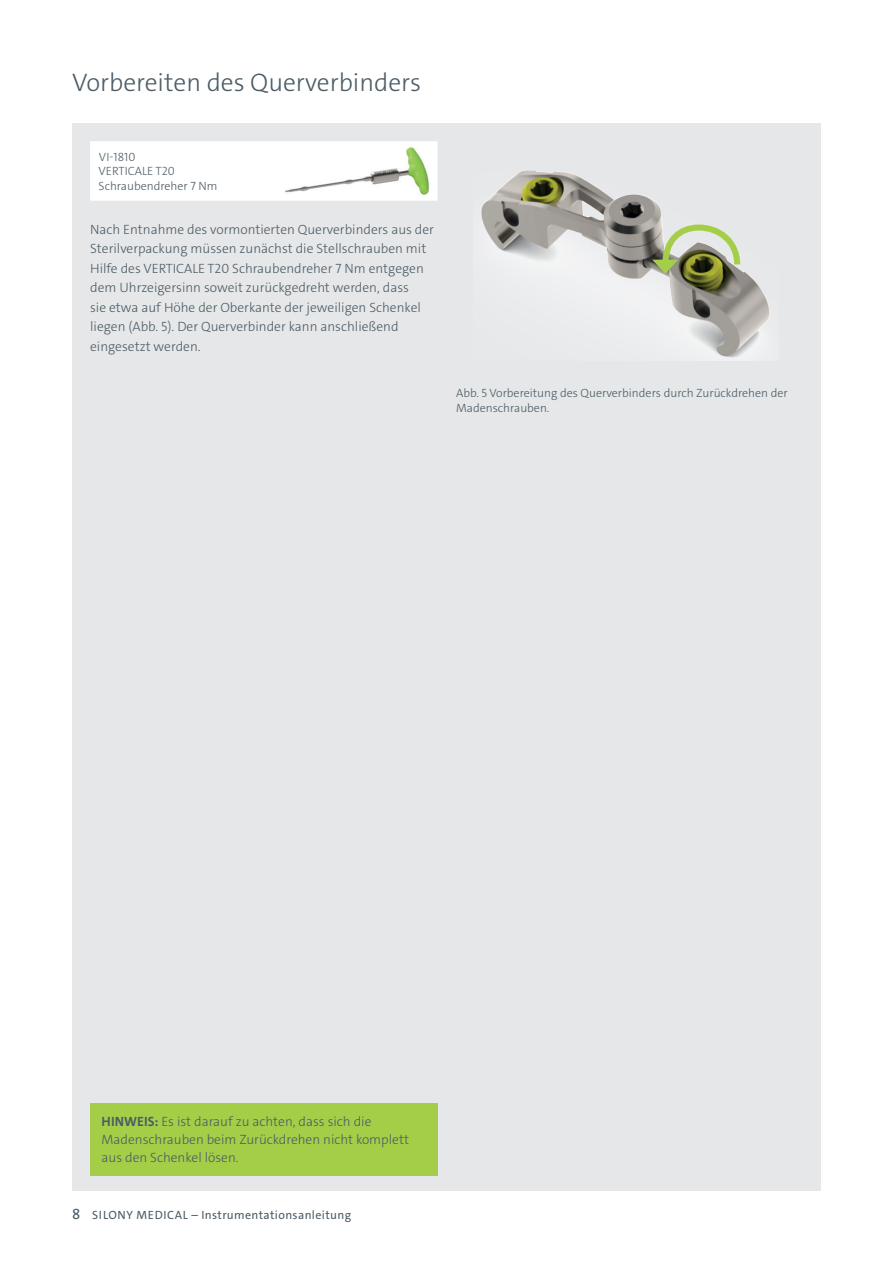
<style>
.page{position:relative;width:893px;height:1263px;background:#fff}
.page>*{position:absolute;margin:0;border:0;box-sizing:border-box;transform-origin:0 0}
.t1{font:300 25.5px "The Sans C4 s";color:#4c5c65}
.t2{font:300 13.5px/19.5px "The Sans C4 s";color:#4c5c65}
.t3{font:300 12px/14.4px "The Sans C4 s";color:#4c5c65}
.t4{font:12px "The Sans C4 s";letter-spacing:.03em;color:#4c5c65}
.s1{font-weight:700}
.s2{font-size:15px}
</style>
<div class="page">
<div style="left:72px;top:123px;width:749px;height:1068px;background:#e6e7e9"></div>
<div style="left:90px;top:141px;width:348px;height:60px;background:#fff"></div>
<img style="left:282px;top:144px;width:153px;height:55px">
<div style="left:90px;top:1103px;width:348px;height:72px;background:#a4ce48"></div>
<img style="left:481px;top:170px;width:288px;height:190px">
<svg style="left:652px;top:221px;width:91px;height:53px"></svg>
<h1 class="t1" style="left:72px;top:66px;width:350px">Vorbereiten des Querverbinders</h1>
<p class="t3" style="left:99px;top:150px;width:120px">VI-1810<br>VERTICALE T20<br>Schraubendreher 7 Nm</p>
<p class="t2" style="left:90px;top:219px;width:345px">Nach Entnahme des vormontierten Querverbinders aus der Sterilverpackung müssen zunächst die Stellschrauben mit Hilfe des VERTICALE T20 Schraubendreher 7 Nm entgegen dem Uhrzeigersinn soweit zurückgedreht werden, dass<br>sie etwa auf Höhe der Oberkante der jeweiligen Schenkel liegen (Abb. 5). Der Querverbinder kann anschließend eingesetzt werden.</p>
<p class="t3" style="left:456px;top:385px;width:333px;line-height:15px">Abb. 5 Vorbereitung des Querverbinders durch Zurückdrehen der<br>Madenschrauben.</p>
<p class="t2" style="left:102px;top:1112px;width:309px;line-height:18px"><span class="s1">HINWEIS:</span> Es ist darauf zu achten, dass sich die<br>Madenschrauben beim Zurückdrehen nicht komplett aus den Schenkel lösen.</p>
<p class="t4" style="left:72px;top:1207px;width:280px"><span class="s2">8</span> SILONY MEDICAL – Instrumentationsanleitung</p>
</div>
